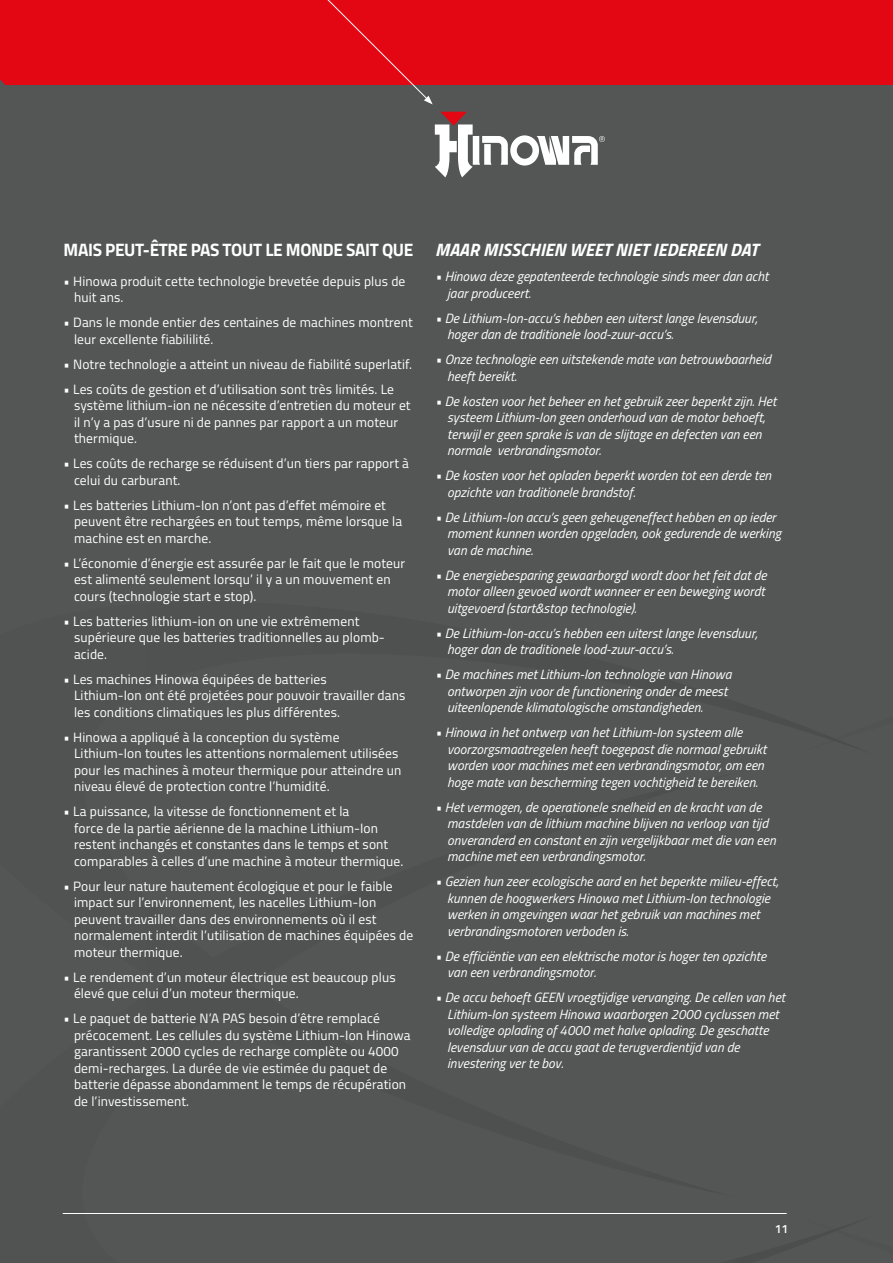
<style>
.page{position:relative;width:893px;height:1263px;background:#545656}
.page>*{position:absolute;margin:0;border:0;box-sizing:border-box;transform-origin:0 0}
.t1{font:700 18px "Titillium";letter-spacing:-.02em;color:#fff;scale:.96 1}
.t2{font:italic 700 18px "Titillium";color:#fff}
.t3{font:italic 13.5px/16.5px "Titillium";color:#fff}
.t4{font:13.5px/16.5px "Titillium";letter-spacing:.01em;color:#fff}
.t5{font:600 12px "Titillium";color:#fff}
</style>
<div class="page">
<div style="left:433px;top:0;width:460px;height:85px;background:#e30613"></div>
<svg style="left:435px;top:112px;width:170px;height:65px"></svg>
<svg style="left:0;top:0;width:433px;height:104px"></svg>
<hr style="left:63px;top:1213px;width:724px;height:1px;background:#fff">
<h1 class="t1" style="left:64px;top:236px;width:366px">MAIS PEUT-ÊTRE PAS TOUT LE MONDE SAIT QUE</h1>
<p class="t4" style="left:74px;top:272px;width:333px;text-indent:-11px">• Hinowa produit cette technologie brevetée depuis plus de huit ans.</p>
<p class="t4" style="left:74px;top:313px;width:340px;text-indent:-11px">• Dans le monde entier des centaines de machines montrent leur excellente fiabililité.</p>
<p class="t4" style="left:64px;top:355px;width:350px">• Notre technologie a atteint un niveau de fiabilité superlatif.</p>
<p class="t4" style="left:74px;top:380px;width:338px;text-indent:-11px">• Les coûts de gestion et d’utilisation sont très limités. Le système lithium-ion ne nécessite d’entretien du moteur et il n’y a pas d’usure ni de pannes par rapport a un moteur thermique.</p>
<p class="t4" style="left:74px;top:454px;width:337px;text-indent:-11px">• Les coûts de recharge se réduisent d’un tiers par rapport à celui du carburant.</p>
<p class="t4" style="left:74px;top:496px;width:330px;text-indent:-11px">• Les batteries Lithium-Ion n’ont pas d’effet mémoire et peuvent être rechargées en tout temps, même lorsque la machine est en marche.</p>
<p class="t4" style="left:74px;top:554px;width:333px;text-indent:-11px">• L’économie d’énergie est assurée par le fait que le moteur est alimenté seulement lorsqu’ il y a un mouvement en cours (technologie start e stop).</p>
<p class="t4" style="left:74px;top:612px;width:312px;text-indent:-11px">• Les batteries lithium-ion on une vie extrêmement supérieure que les batteries traditionnelles au plomb&shy;acide.</p>
<p class="t4" style="left:74px;top:670px;width:333px;text-indent:-11px">• Les machines Hinowa équipées de batteries<br>Lithium-Ion ont été projetées pour pouvoir travailler dans les conditions climatiques les plus différentes.</p>
<p class="t4" style="left:74px;top:728px;width:329px;text-indent:-11px">• Hinowa a appliqué à la conception du système Lithium-Ion toutes les attentions normalement utilisées pour les machines à moteur thermique pour atteindre un niveau élevé de protection contre l’humidité.</p>
<p class="t4" style="left:74px;top:802px;width:331px;text-indent:-11px">• La puissance, la vitesse de fonctionnement et la<br>force de la partie aérienne de la machine Lithium-Ion restent inchangés et constantes dans le temps et sont comparables à celles d’une machine à moteur thermique.</p>
<p class="t4" style="left:74px;top:877px;width:341px;text-indent:-11px">• Pour leur nature hautement écologique et pour le faible impact sur l’environnement, les nacelles Lithium-Ion peuvent travailler dans des environnements où il est normalement interdit l’utilisation de machines équipées de moteur thermique.</p>
<p class="t4" style="left:74px;top:968px;width:323px;text-indent:-11px">• Le rendement d’un moteur électrique est beaucoup plus élevé que celui d’un moteur thermique.</p>
<p class="t4" style="left:74px;top:1009px;width:338px;text-indent:-11px">• Le paquet de batterie N’A PAS besoin d’être remplacé précocement. Les cellules du système Lithium-Ion Hinowa garantissent 2000 cycles de recharge complète ou 4000 demi-recharges. La durée de vie estimée du paquet de batterie dépasse abondamment le temps de récupération de l’investissement.</p>
<h1 class="t2" style="left:435px;top:236px;width:325px">MAAR MISSCHIEN WEET NIET IEDEREEN DAT</h1>
<p class="t3" style="left:447px;top:268px;width:323px;text-indent:-12px">• Hinowa deze gepatenteerde technologie sinds meer dan acht jaar produceert.</p>
<p class="t3" style="left:447px;top:309px;width:312px;text-indent:-12px">• De Lithium-Ion-accu’s hebben een uiterst lange levensduur, hoger dan de traditionele lood-zuur-accu’s.</p>
<p class="t3" style="left:447px;top:351px;width:325px;text-indent:-12px">• Onze technologie een uitstekende mate van betrouwbaarheid heeft bereikt.</p>
<p class="t3" style="left:447px;top:392px;width:331px;text-indent:-12px">• De kosten voor het beheer en het gebruik zeer beperkt zijn. Het systeem Lithium-Ion geen onderhoud van de motor behoeft, terwijl er geen sprake is van de slijtage en defecten van een normale verbrandingsmotor.</p>
<p class="t3" style="left:447px;top:467px;width:326px;text-indent:-12px">• De kosten voor het opladen beperkt worden tot een derde ten opzichte van traditionele brandstof.</p>
<p class="t3" style="left:447px;top:508px;width:335px;text-indent:-12px">• De Lithium-Ion accu’s geen geheugeneffect hebben en op ieder moment kunnen worden opgeladen, ook gedurende de werking van de machine.</p>
<p class="t3" style="left:447px;top:566px;width:321px;text-indent:-12px">• De energiebesparing gewaarborgd wordt door het feit dat de motor alleen gevoed wordt wanneer er een beweging wordt uitgevoerd (start&amp;stop technologie).</p>
<p class="t3" style="left:447px;top:624px;width:312px;text-indent:-12px">• De Lithium-Ion-accu’s hebben een uiterst lange levensduur, hoger dan de traditionele lood-zuur-accu’s.</p>
<p class="t3" style="left:447px;top:666px;width:286px;text-indent:-12px">• De machines met Lithium-Ion technologie van Hinowa ontworpen zijn voor de functionering onder de meest uiteenlopende klimatologische omstandigheden.</p>
<p class="t3" style="left:447px;top:724px;width:321px;text-indent:-12px">• Hinowa in het ontwerp van het Lithium-Ion systeem alle voorzorgsmaatregelen heeft toegepast die normaal gebruikt worden voor machines met een verbrandingsmotor, om een hoge mate van bescherming tegen vochtigheid te bereiken.</p>
<p class="t3" style="left:447px;top:798px;width:330px;text-indent:-12px">• Het vermogen, de operationele snelheid en de kracht van de mastdelen van de lithium machine blijven na verloop van tijd onveranderd en constant en zijn vergelijkbaar met die van een machine met een verbrandingsmotor.</p>
<p class="t3" style="left:447px;top:873px;width:333px;text-indent:-12px">• Gezien hun zeer ecologische aard en het beperkte milieu-effect, kunnen de hoogwerkers Hinowa met Lithium-Ion technologie werken in omgevingen waar het gebruik van machines met verbrandingsmotoren verboden is.</p>
<p class="t3" style="left:447px;top:947px;width:321px;text-indent:-12px">• De efficiëntie van een elektrische motor is hoger ten opzichte van een verbrandingsmotor.</p>
<p class="t3" style="left:447px;top:989px;width:340px;text-indent:-12px">• De accu behoeft GEEN vroegtijdige vervanging. De cellen van het Lithium-Ion systeem Hinowa waarborgen 2000 cyclussen met volledige oplading of 4000 met halve oplading. De geschatte levensduur van de accu gaat de terugverdientijd van de investering ver te bov.</p>
<p class="t5" style="left:775px;top:1220px;width:15px">11</p>
</div>
